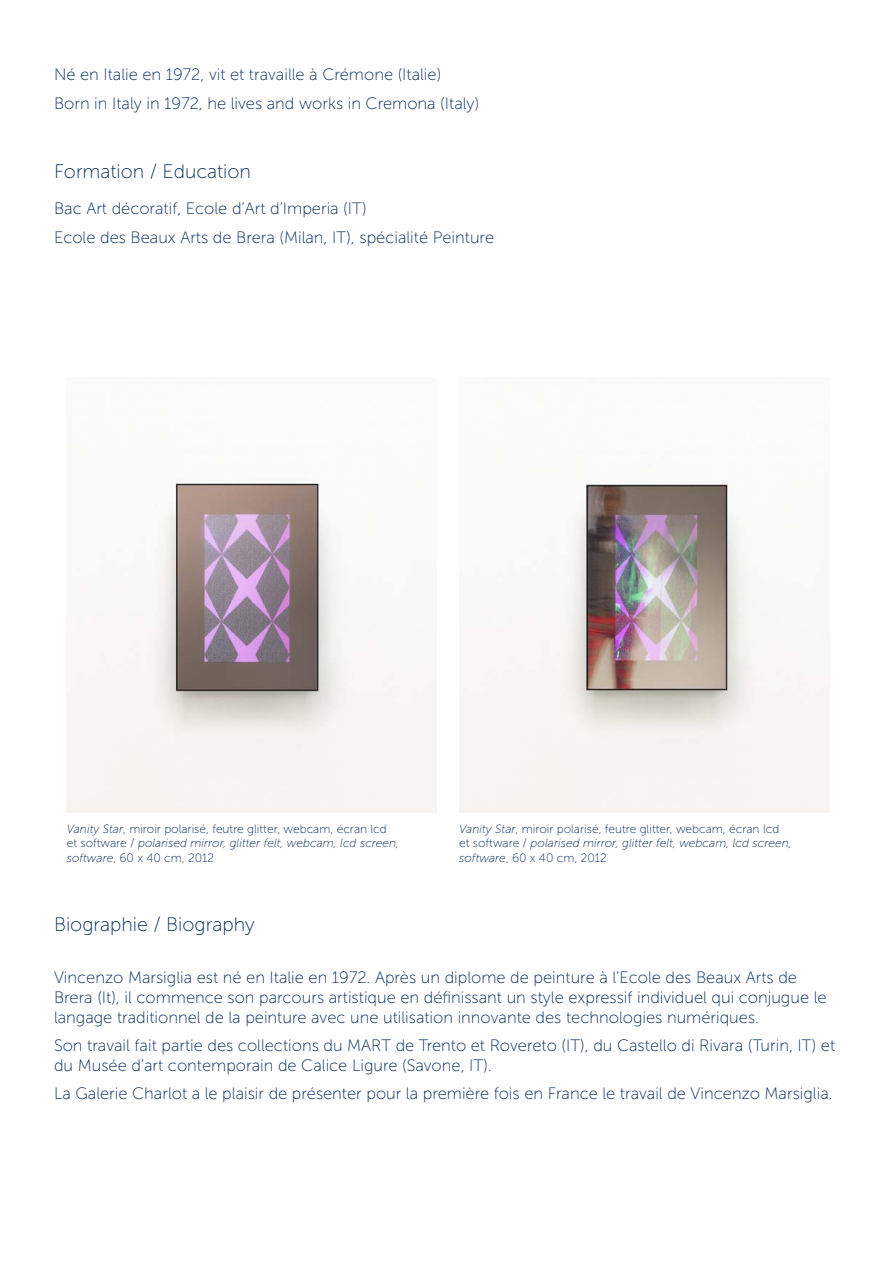
<style>
.page{position:relative;width:893px;height:1263px;background:#fff}
.page>*{position:absolute;margin:0;border:0;box-sizing:border-box;transform-origin:0 0}
.t1{font:19.5px "Museo Sans 100";color:#002a5b}
.t2{font:16.5px/19.8px "Museo Sans 100";color:#002a5b}
.t3{font:12px/14.4px "Museo Sans 100";color:#002a5b}
.s1{font-style:italic}
</style>
<div class="page">
<img style="left:67px;top:479px;width:370px;height:333px">
<img style="left:459px;top:484px;width:370px;height:328px">
<p class="t2" style="left:54px;top:65px;width:389px">Né en Italie en 1972, vit et travaille à Crémone (Italie)</p>
<p class="t2" style="left:54px;top:93px;width:427px">Born in Italy in 1972, he lives and works in Cremona (Italy)</p>
<p class="t1" style="left:54px;top:161px;width:198px">Formation / Education</p>
<p class="t2" style="left:54px;top:199px;width:314px">Bac Art décoratif, Ecole d’Art d’Imperia (IT)</p>
<p class="t2" style="left:54px;top:227px;width:442px">Ecole des Beaux Arts de Brera (Milan, IT), spécialité Peinture</p>
<p class="t3" style="left:67px;top:822px;width:334px"><span class="s1">Vanity Star</span>, miroir polarisé, feutre glitter, webcam, écran lcd et software / <span class="s1">polarised mirror, glitter felt, webcam, lcd screen, software</span>, 60 x 40 cm, 2012</p>
<p class="t1" style="left:54px;top:914px;width:202px">Biographie / Biography</p>
<p class="t3" style="left:459px;top:822px;width:334px"><span class="s1">Vanity Star</span>, miroir polarisé, feutre glitter, webcam, écran lcd et software / <span class="s1">polarised mirror, glitter felt, webcam, lcd screen, software</span>, 60 x 40 cm, 2012</p>
<p class="t2" style="left:54px;top:968px;width:774px">Vincenzo Marsiglia est né en Italie en 1972. Après un diplome de peinture à l’Ecole des Beaux Arts de<br>Brera (It), il commence son parcours artistique en définissant un style expressif individuel qui conjugue le langage traditionnel de la peinture avec une utilisation innovante des technologies numériques.</p>
<p class="t2" style="left:54px;top:1035px;width:783px">Son travail fait partie des collections du MART de Trento et Rovereto (IT), du Castello di Rivara (Turin, IT) et du Musée d’art contemporain de Calice Ligure (Savone, IT).</p>
<p class="t2" style="left:54px;top:1084px;width:780px">La Galerie Charlot a le plaisir de présenter pour la première fois en France le travail de Vincenzo Marsiglia.</p>
</div>
